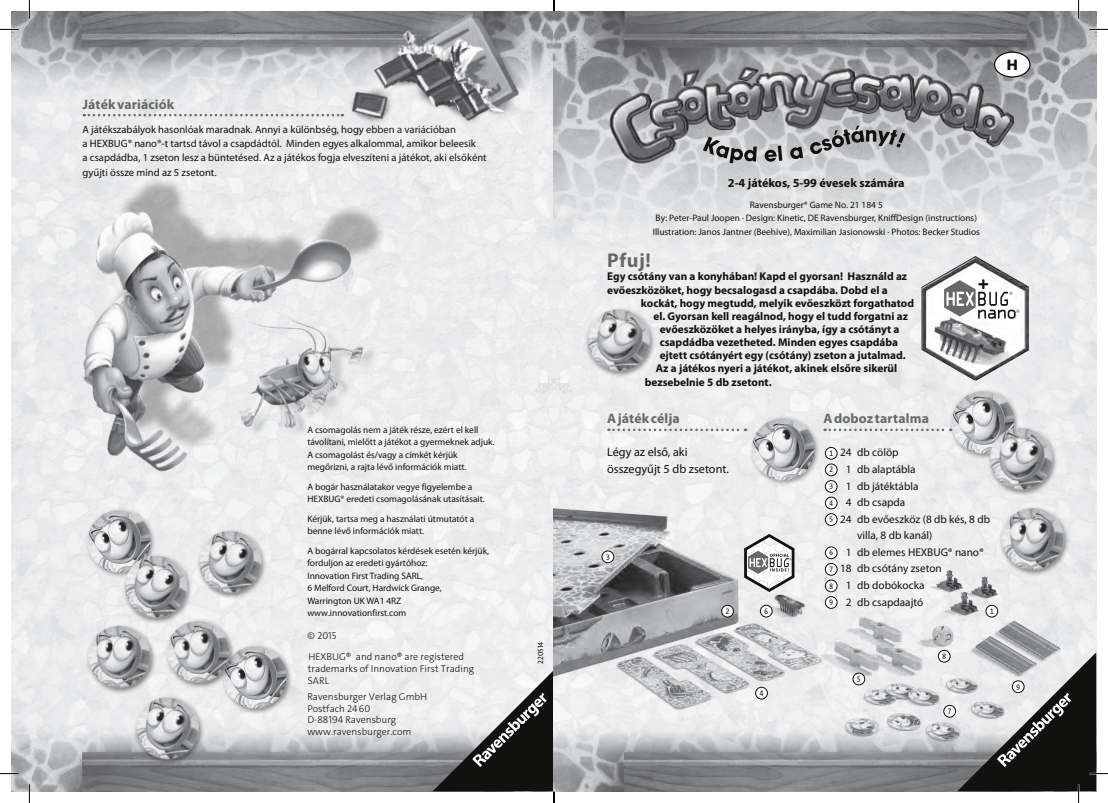
<style>
.page{position:relative;width:1108px;height:803px;background:#fff}
.page>*{position:absolute;margin:0;border:0;box-sizing:border-box;transform-origin:0 0}
.t1{font:700 20px "Myriad Pro";color:#676968}
.t2{font:700 18.75px "VAG Rounded";color:#11110f}
.t3{font:700 13.75px "Myriad Pro";letter-spacing:.01em;color:#676968}
.t4{font:700 13.75px "Futura";color:#11110f}
.t5{font:12.25px/16.6px "Myriad Pro";color:#11110f}
.t6{font:700 12.25px "Myriad Pro";color:#11110f}
.t7{font:700 11.25px/13.1px "Myriad Pro";color:#11110f}
.t8{font:11.25px "Myriad Pro";color:#11110f}
.t9{font:10.62px/14.1px "Myriad Pro";color:#11110f}
.t10{font:300 10px/11.5px "The Sans E4 s";color:#11110f}
.t11{font:9.38px/12.5px "Myriad Pro";color:#11110f}
.t12{font:8.12px/16.5px "The Sans Cd TF5";color:#11110f;text-align:justify}
.t13{font:7.5px "The Sans Caps";color:#11110f}
</style>
<div class="page">
<img style="left:12px;top:12px;width:1084px;height:779px">
<svg style="left:84px;top:114px;width:240px;height:2px"></svg>
<img style="left:324px;top:12px;width:229px;height:157px">
<img style="left:32px;top:136px;width:361px;height:363px">
<img style="left:197px;top:264px;width:188px;height:201px">
<img style="left:178px;top:511px;width:103px;height:103px">
<img style="left:83px;top:504px;width:72px;height:73px">
<div style="left:221px;top:643px;width:72px;height:72px;background:#eeeeef"></div>
<img style="left:219px;top:641px;width:73px;height:73px">
<img style="left:115px;top:696px;width:104px;height:84px">
<img style="left:169px;top:608px;width:73px;height:88px">
<img style="left:69px;top:607px;width:100px;height:100px">
<img style="left:104px;top:536px;width:103px;height:103px">
<img style="left:554px;top:494px;width:531px;height:254px">
<svg style="left:608px;top:429px;width:138px;height:2px"></svg>
<div style="left:748px;top:415px;width:72px;height:71px;background:#ececee"></div>
<img style="left:746px;top:412px;width:73px;height:73px">
<img style="left:567px;top:289px;width:102px;height:103px">
<img style="left:946px;top:386px;width:73px;height:73px">
<img style="left:969px;top:408px;width:103px;height:103px">
<img style="left:982px;top:490px;width:100px;height:99px">
<div style="left:825px;top:447px;width:12px;height:12px;background:#fff;border-radius:50%"></div>
<div style="left:825px;top:447px;width:12px;height:12px;border:1px solid #11110f;border-radius:50%"></div>
<div style="left:825px;top:464px;width:12px;height:12px;background:#fff;border-radius:50%"></div>
<div style="left:825px;top:464px;width:12px;height:12px;border:1px solid #11110f;border-radius:50%"></div>
<div style="left:825px;top:480px;width:12px;height:12px;background:#fff;border-radius:50%"></div>
<div style="left:825px;top:480px;width:12px;height:12px;border:1px solid #11110f;border-radius:50%"></div>
<div style="left:825px;top:497px;width:12px;height:12px;background:#fff;border-radius:50%"></div>
<div style="left:825px;top:497px;width:12px;height:12px;border:1px solid #11110f;border-radius:50%"></div>
<div style="left:825px;top:514px;width:12px;height:11px;background:#fff;border-radius:50%"></div>
<div style="left:825px;top:513px;width:12px;height:13px;border:1px solid #11110f;border-radius:50%"></div>
<div style="left:825px;top:547px;width:12px;height:12px;background:#fff;border-radius:50%"></div>
<div style="left:825px;top:547px;width:12px;height:12px;border:1px solid #11110f;border-radius:50%"></div>
<div style="left:825px;top:563px;width:12px;height:12px;background:#fff;border-radius:50%"></div>
<div style="left:825px;top:563px;width:12px;height:12px;border:1px solid #11110f;border-radius:50%"></div>
<div style="left:825px;top:580px;width:12px;height:12px;background:#fff;border-radius:50%"></div>
<div style="left:825px;top:580px;width:12px;height:12px;border:1px solid #11110f;border-radius:50%"></div>
<div style="left:825px;top:596px;width:12px;height:12px;background:#fff;border-radius:50%"></div>
<div style="left:825px;top:596px;width:12px;height:12px;border:1px solid #11110f;border-radius:50%"></div>
<div style="left:986px;top:605px;width:11px;height:12px;background:#fff;border-radius:50%"></div>
<div style="left:985px;top:605px;width:13px;height:12px;border:1px solid #11110f;border-radius:50%"></div>
<div style="left:721px;top:605px;width:12px;height:12px;background:#fff;border-radius:50%"></div>
<div style="left:721px;top:605px;width:12px;height:12px;border:1px solid #11110f;border-radius:50%"></div>
<div style="left:602px;top:551px;width:12px;height:12px;background:#fff;border-radius:50%"></div>
<div style="left:602px;top:551px;width:12px;height:12px;border:1px solid #11110f;border-radius:50%"></div>
<div style="left:755px;top:687px;width:12px;height:12px;background:#fff;border-radius:50%"></div>
<div style="left:755px;top:687px;width:12px;height:12px;border:1px solid #11110f;border-radius:50%"></div>
<div style="left:853px;top:673px;width:11px;height:12px;background:#fff;border-radius:50%"></div>
<div style="left:852px;top:673px;width:13px;height:12px;border:1px solid #11110f;border-radius:50%"></div>
<div style="left:760px;top:605px;width:12px;height:12px;background:#fff;border-radius:50%"></div>
<div style="left:760px;top:605px;width:12px;height:12px;border:1px solid #11110f;border-radius:50%"></div>
<div style="left:943px;top:705px;width:12px;height:12px;background:#fff;border-radius:50%"></div>
<div style="left:943px;top:705px;width:12px;height:12px;border:1px solid #11110f;border-radius:50%"></div>
<div style="left:938px;top:650px;width:12px;height:12px;background:#fff;border-radius:50%"></div>
<div style="left:938px;top:650px;width:12px;height:12px;border:1px solid #11110f;border-radius:50%"></div>
<svg style="left:824px;top:429px;width:127px;height:2px"></svg>
<svg style="left:744px;top:534px;width:50px;height:58px"></svg>
<img style="left:604px;top:55px;width:416px;height:119px">
<img style="left:921px;top:256px;width:107px;height:124px">
<img style="left:927px;top:310px;width:96px;height:65px">
<div style="left:994px;top:52px;width:36px;height:25px;background:#fff;border-radius:50%"></div>
<div style="left:994px;top:52px;width:36px;height:26px;border:1px solid #11110f;border-radius:50%"></div>
<svg style="left:944px;top:267px;width:75px;height:52px"></svg>
<svg style="left:0;top:29px;width:19px;height:1px"></svg>
<svg style="left:1089px;top:29px;width:19px;height:1px"></svg>
<svg style="left:0;top:773px;width:19px;height:1px"></svg>
<svg style="left:29px;top:0;width:1px;height:19px"></svg>
<svg style="left:29px;top:784px;width:1px;height:19px"></svg>
<svg style="left:1077px;top:0;width:2px;height:19px"></svg>
<svg style="left:957px;top:653px;width:151px;height:150px"></svg>
<svg style="left:553px;top:0;width:2px;height:11px"></svg>
<svg style="left:432px;top:670px;width:123px;height:133px"></svg>
<h3 class="t3" style="left:83px;top:95px;width:93px">Játék variációk</h3>
<p class="t9" style="left:83px;top:122px;width:406px">A játékszabályok hasonlóak maradnak. Annyi a különbség, hogy ebben a variációban<br>a HEXBUG® nano®-t tartsd távol a csapdádtól. Minden egyes alkalommal, amikor beleesik<br>a csapdádba, 1 zseton lesz a büntetésed. Az a játékos fogja elveszíteni a játékot, aki elsőként gyűjti össze mind az 5 zsetont.</p>
<p class="t11" style="left:307px;top:423px;width:189px">A csomagolás nem a játék része, ezért el kell távolítani, mielőtt a játékot a gyermeknek adjuk.<br>A csomagolást és/vagy a címkét kérjük megőrizni, a rajta lévő információk miatt.</p>
<p class="t11" style="left:307px;top:480px;width:179px">A bogár használatakor vegye figyelembe a<br>HEXBUG® eredeti csomagolásának utasításait.</p>
<p class="t11" style="left:307px;top:512px;width:169px">Kérjük, tartsa meg a használati útmutatót a benne lévő információk miatt.</p>
<p class="t11" style="left:307px;top:544px;width:183px">A bogárral kapcsolatos kérdések esetén kérjük, forduljon az eredeti gyártóhoz:<br>Innovation First Trading SARL,<br>6 Melford Court, Hardwick Grange,<br>Warrington UK WA1 4RZ www.innovationfirst.com</p>
<p class="t10" style="left:308px;top:626px;width:158px;line-height:20.2px">© 2015<br>HEXBUG® and nano® are registered</p>
<p class="t10" style="left:308px;top:662px;width:168px;line-height:12px">trademarks of Innovation First Trading<br>SARL</p>
<p class="t10" style="left:307px;top:691px;width:121px">Ravensburger Verlag GmbH<br>Postfach 24 60<br>D-88194 Ravensburg www.ravensburger.com</p>
<p class="t13" style="left:534px;top:664px;width:24px;rotate:-90deg">220514</p>
<h3 class="t4" style="left:1006px;top:55px;width:13px">H</h3>
<h3 class="t6" style="left:728px;top:175px;width:178px">2-4 játékos, 5-99 évesek számára</h3>
<p class="t11" style="left:655px;top:198px;width:323px;line-height:13.1px;text-align:center">Ravensburger® Game No. 21 184 5<br>By: Peter-Paul Joopen · Design: Kinetic, DE Ravensburger, KniffDesign (instructions)</p>
<p class="t11" style="left:652px;top:225px;width:329px">Illustration: Janos Jantner (Beehive), Maximilian Jasionowski · Photos: Becker Studios</p>
<h1 class="t1" style="left:607px;top:248px;width:45px">Pfuj!</h1>
<p class="t7" style="left:607px;top:270px;width:301px">Egy csótány van a konyhában! Kapd el gyorsan! Használd az evőeszközöket, hogy becsalogasd a csapdába. Dobd el a</p>
<p class="t7" style="left:641px;top:296px;width:275px">kockát, hogy megtudd, melyik evőeszközt forgathatod</p>
<p class="t7" style="left:653px;top:309px;width:256px">el. Gyorsan kell reagálnod, hogy el tudd forgatni az</p>
<p class="t7" style="left:659px;top:322px;width:241px">evőeszközöket a helyes irányba, így a csótányt a</p>
<p class="t7" style="left:659px;top:335px;width:240px">csapdádba vezetheted. Minden egyes csapdába</p>
<p class="t7" style="left:659px;top:348px;width:247px">ejtett csótányért egy (csótány) zseton a jutalmad.</p>
<p class="t7" style="left:656px;top:362px;width:243px">Az a játékos nyeri a játékot, akinek elsőre sikerül</p>
<p class="t7" style="left:644px;top:375px;width:128px">bezsebelnie 5 db zsetont.</p>
<h3 class="t3" style="left:607px;top:410px;width:74px">A játék célja</h3>
<h3 class="t3" style="left:823px;top:410px;width:107px">A doboz tartalma</h3>
<h2 class="t2" style="left:978px;top:271px;width:13px">+</h2>
<h3 class="t5" style="left:607px;top:444px;width:123px">Légy az első, aki összegyűjt 5 db zsetont.</h3>
<p class="t8" style="left:840px;top:446px;width:60px">24 db cölöp</p>
<p class="t8" style="left:846px;top:462px;width:71px">1 db alaptábla</p>
<p class="t8" style="left:846px;top:479px;width:74px">1 db játéktábla</p>
<p class="t8" style="left:846px;top:495px;width:61px">4 db csapda</p>
<p class="t8" style="left:840px;top:512px;width:151px">24 db evőeszköz (8 db kés, 8 db</p>
<p class="t8" style="left:857px;top:528px;width:77px">villa, 8 db kanál)</p>
<p class="t8" style="left:846px;top:545px;width:139px">1 db elemes HEXBUG® nano®</p>
<p class="t8" style="left:840px;top:562px;width:103px">18 db csótány zseton</p>
<p class="t8" style="left:846px;top:578px;width:80px">1 db dobókocka</p>
<p class="t8" style="left:846px;top:595px;width:79px">2 db csapdaajtó</p>
<p class="t12" style="left:829px;top:445px;width:5px">1<br>2<br>3<br>4<br>5</p>
<p class="t12" style="left:829px;top:545px;width:5px">6<br>7<br>8<br>9</p>
<p class="t12" style="left:606px;top:549px;width:5px">3</p>
<p class="t12" style="left:726px;top:603px;width:5px">2</p>
<p class="t12" style="left:990px;top:603px;width:5px">1</p>
<p class="t12" style="left:764px;top:603px;width:5px">6</p>
<p class="t12" style="left:759px;top:685px;width:5px">4</p>
<p class="t12" style="left:857px;top:671px;width:5px">5</p>
<p class="t12" style="left:942px;top:649px;width:5px">8</p>
<p class="t12" style="left:948px;top:704px;width:5px">7</p>
<p class="t12" style="left:1016px;top:679px;width:5px">9</p>
</div>
